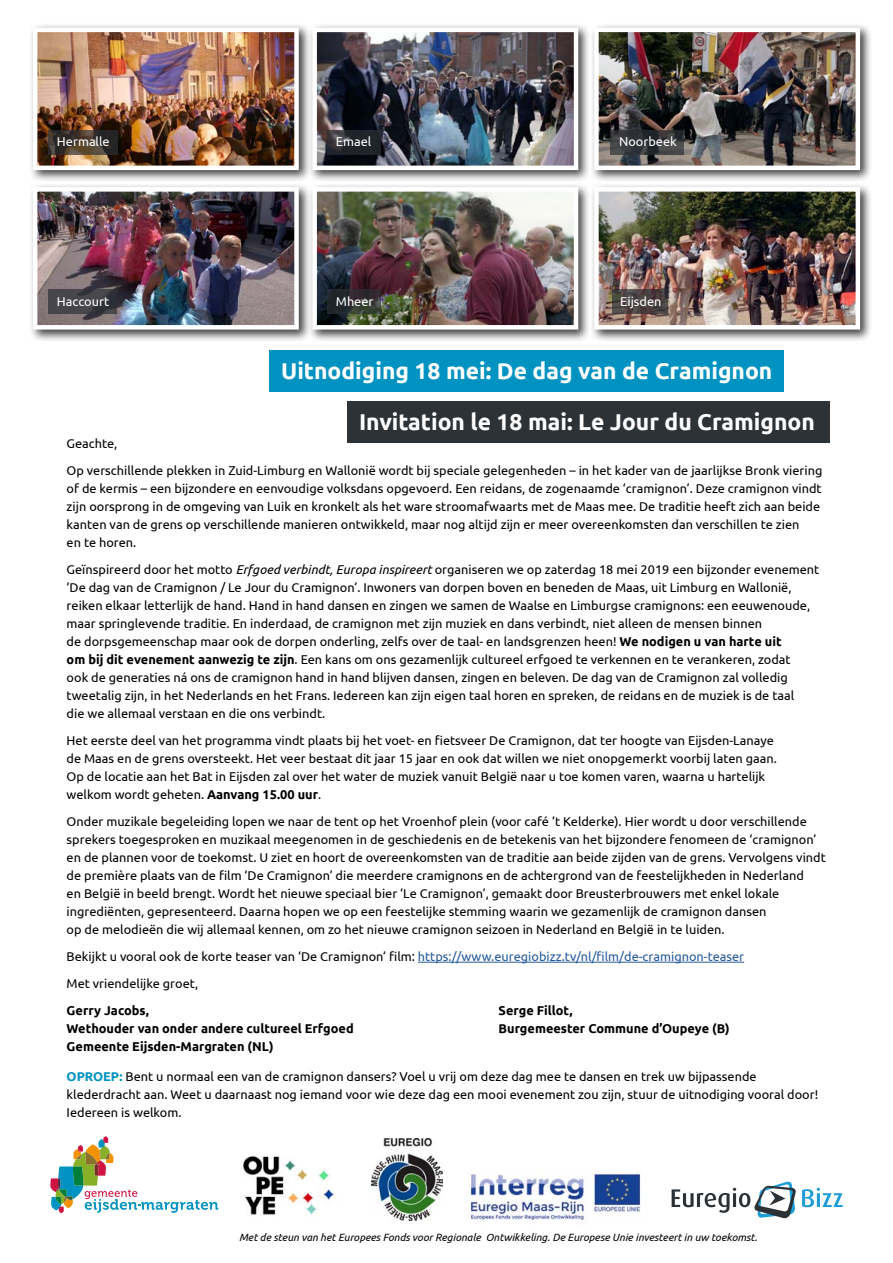
<style>
.page{position:relative;width:893px;height:1263px;background:#fff}
.page>*{position:absolute;margin:0;border:0;box-sizing:border-box;transform-origin:0 0}
.t1{font:700 22.8px "Ubuntu";color:#fff}
.t2{font:12.75px/18px "Ubuntu";color:#000}
.t3{font:700 12.75px "Ubuntu";color:#000}
.t4{font:12.75px "Ubuntu";color:#fff}
.t5{font:italic 10.5px "Ubuntu";color:#000}
.s1{font-style:italic}
.s2{font-weight:700}
.s3{color:#275b9b}
.s4{font-weight:700;color:#0092c1}
</style>
<div class="page">
<hr style="left:418px;top:962px;width:326px;height:1px;background:#275b9b">
<div style="left:308px;top:183px;width:283px;height:159px;background:#000;opacity:.75"></div>
<img style="left:317px;top:192px;width:256px;height:133px">
<div style="left:312px;top:187px;width:266px;height:143px;border:4px solid #fff"></div>
<div style="left:28px;top:183px;width:283px;height:159px;background:#000;opacity:.75"></div>
<img style="left:38px;top:192px;width:256px;height:133px">
<div style="left:33px;top:187px;width:266px;height:143px;border:4px solid #fff"></div>
<div style="left:590px;top:183px;width:282px;height:159px;background:#000;opacity:.75"></div>
<img style="left:599px;top:192px;width:256px;height:133px">
<div style="left:594px;top:187px;width:266px;height:143px;border:4px solid #fff"></div>
<div style="left:269px;top:351px;width:514px;height:41px;background:#0092c1"></div>
<svg style="left:50px;top:1136px;width:168px;height:77px"></svg>
<svg style="left:802px;top:1188px;width:41px;height:19px"></svg>
<svg style="left:672px;top:1182px;width:124px;height:36px"></svg>
<img style="left:242px;top:1156px;width:99px;height:60px">
<img style="left:468px;top:1171px;width:174px;height:49px">
<img style="left:371px;top:1138px;width:71px;height:83px">
<div style="left:347px;top:402px;width:482px;height:41px;background:#2d3237"></div>
<div style="left:308px;top:23px;width:283px;height:160px;background:#000;opacity:.75"></div>
<img style="left:317px;top:33px;width:256px;height:132px">
<div style="left:312px;top:28px;width:266px;height:142px;border:4px solid #fff"></div>
<div style="left:28px;top:23px;width:283px;height:160px;background:#000;opacity:.75"></div>
<img style="left:38px;top:33px;width:256px;height:132px">
<div style="left:33px;top:28px;width:266px;height:142px;border:4px solid #fff"></div>
<div style="left:590px;top:23px;width:282px;height:160px;background:#000;opacity:.75"></div>
<img style="left:599px;top:33px;width:256px;height:132px">
<div style="left:594px;top:28px;width:266px;height:142px;border:4px solid #fff"></div>
<svg style="left:327px;top:130px;width:54px;height:24px"></svg>
<svg style="left:611px;top:130px;width:73px;height:24px;background:#36383c"></svg>
<svg style="left:327px;top:290px;width:54px;height:24px"></svg>
<svg style="left:48px;top:130px;width:70px;height:24px;background:#3d352d"></svg>
<svg style="left:48px;top:290px;width:69px;height:24px;background:#414145"></svg>
<svg style="left:612px;top:290px;width:56px;height:24px"></svg>
<p class="t4" style="left:57px;top:134px;width:54px">Hermalle</p>
<p class="t4" style="left:336px;top:134px;width:37px">Emael</p>
<p class="t4" style="left:619px;top:134px;width:59px">Noorbeek</p>
<p class="t4" style="left:57px;top:294px;width:54px">Haccourt</p>
<p class="t4" style="left:620px;top:294px;width:43px">Eijsden</p>
<p class="t4" style="left:336px;top:294px;width:39px">Mheer</p>
<h1 class="t1" style="left:281px;top:357px;width:493px">Uitnodiging 18 mei: De dag van de Cramignon</h1>
<h1 class="t1" style="left:359px;top:408px;width:457px">Invitation le 18 mai: Le Jour du Cramignon</h1>
<p class="t2" style="left:67px;top:429px;width:757px;line-height:27px">Geachte,<br>Op verschillende plekken in Zuid-Limburg en Wallonië wordt bij speciale gelegenheden – in het kader van de jaarlijkse Bronk viering</p>
<p class="t2" style="left:67px;top:479px;width:757px">of de kermis – een bijzondere en eenvoudige volksdans opgevoerd. Een reidans, de zogenaamde ‘cramignon’. Deze cramignon vindt zijn oorsprong in de omgeving van Luik en kronkelt als het ware stroomafwaarts met de Maas mee. De traditie heeft zich aan beide kanten van de grens op verschillende manieren ontwikkeld, maar nog altijd zijn er meer overeenkomsten dan verschillen te zien<br>en te horen.</p>
<p class="t2" style="left:67px;top:560px;width:754px">Geïnspireerd door het motto <span class="s1">Erfgoed verbindt, Europa inspireert</span> organiseren we op zaterdag 18 mei 2019 een bijzonder evenement ‘De dag van de Cramignon / Le Jour du Cramignon’. Inwoners van dorpen boven en beneden de Maas, uit Limburg en Wallonië, reiken elkaar letterlijk de hand. Hand in hand dansen en zingen we samen de Waalse en Limburgse cramignons: een eeuwenoude, maar springlevende traditie. En inderdaad, de cramignon met zijn muziek en dans verbindt, niet alleen de mensen binnen<br>de dorpsgemeenschap maar ook de dorpen onderling, zelfs over de taal- en landsgrenzen heen! <span class="s2">We nodigen u van harte uit<br>om bij dit evenement aanwezig te zijn</span>. Een kans om ons gezamenlijk cultureel erfgoed te verkennen en te verankeren, zodat<br>ook de generaties ná ons de cramignon hand in hand blijven dansen, zingen en beleven. De dag van de Cramignon zal volledig tweetalig zijn, in het Nederlands en het Frans. Iedereen kan zijn eigen taal horen en spreken, de reidans en de muziek is de taal<br>die we allemaal verstaan en die ons verbindt.</p>
<p class="t2" style="left:67px;top:731px;width:712px">Het eerste deel van het programma vindt plaats bij het voet- en fietsveer De Cramignon, dat ter hoogte van Eijsden-Lanaye de Maas en de grens oversteekt. Het veer bestaat dit jaar 15 jaar en ook dat willen we niet onopgemerkt voorbij laten gaan.<br>Op de locatie aan het Bat in Eijsden zal over het water de muziek vanuit België naar u toe komen varen, waarna u hartelijk welkom wordt geheten. <span class="s2">Aanvang 15.00 uur</span>.</p>
<p class="t2" style="left:67px;top:812px;width:761px">Onder muzikale begeleiding lopen we naar de tent op het Vroenhof plein (voor café ’t Kelderke). Hier wordt u door verschillende sprekers toegesproken en muzikaal meegenomen in de geschiedenis en de betekenis van het bijzondere fenomeen de ‘cramignon’ en de plannen voor de toekomst. U ziet en hoort de overeenkomsten van de traditie aan beide zijden van de grens. Vervolgens vindt de première plaats van de film ‘De Cramignon’ die meerdere cramignons en de achtergrond van de feestelijkheden in Nederland<br>en België in beeld brengt. Wordt het nieuwe speciaal bier ‘Le Cramignon’, gemaakt door Breusterbrouwers met enkel lokale ingrediënten, gepresenteerd. Daarna hopen we op een feestelijke stemming waarin we gezamenlijk de cramignon dansen<br>op de melodieën die wij allemaal kennen, om zo het nieuwe cramignon seizoen in Nederland en België in te luiden.</p>
<p class="t2" style="left:67px;top:942px;width:679px;line-height:27px">Bekijkt u vooral ook de korte teaser van ‘De Cramignon’ film: <span class="s3">https://www.euregiobizz.tv/nl/film/de-cramignon-teaser<br></span>Met vriendelijke groet,</p>
<p class="t3" style="left:67px;top:1002px;width:84px">Gerry Jacobs,</p>
<p class="t3" style="left:499px;top:1002px;width:76px">Serge Fillot,</p>
<p class="t3" style="left:67px;top:1020px;width:289px">Wethouder van onder andere cultureel Erfgoed</p>
<p class="t3" style="left:499px;top:1020px;width:233px">Burgemeester Commune d’Oupeye (B)</p>
<p class="t3" style="left:67px;top:1038px;width:208px">Gemeente Eijsden-Margraten (NL)</p>
<p class="t2" style="left:67px;top:1067px;width:753px"><span class="s4">OPROEP:</span> Bent u normaal een van de cramignon dansers? Voel u vrij om deze dag mee te dansen en trek uw bijpassende klederdracht aan. Weet u daarnaast nog iemand voor wie deze dag een mooi evenement zou zijn, stuur de uitnodiging vooral door!<br>Iedereen is welkom.</p>
<p class="t5" style="left:239px;top:1231px;width:520px">Met de steun van het Europees Fonds voor Regionale Ontwikkeling. De Europese Unie investeert in uw toekomst.</p>
</div>
